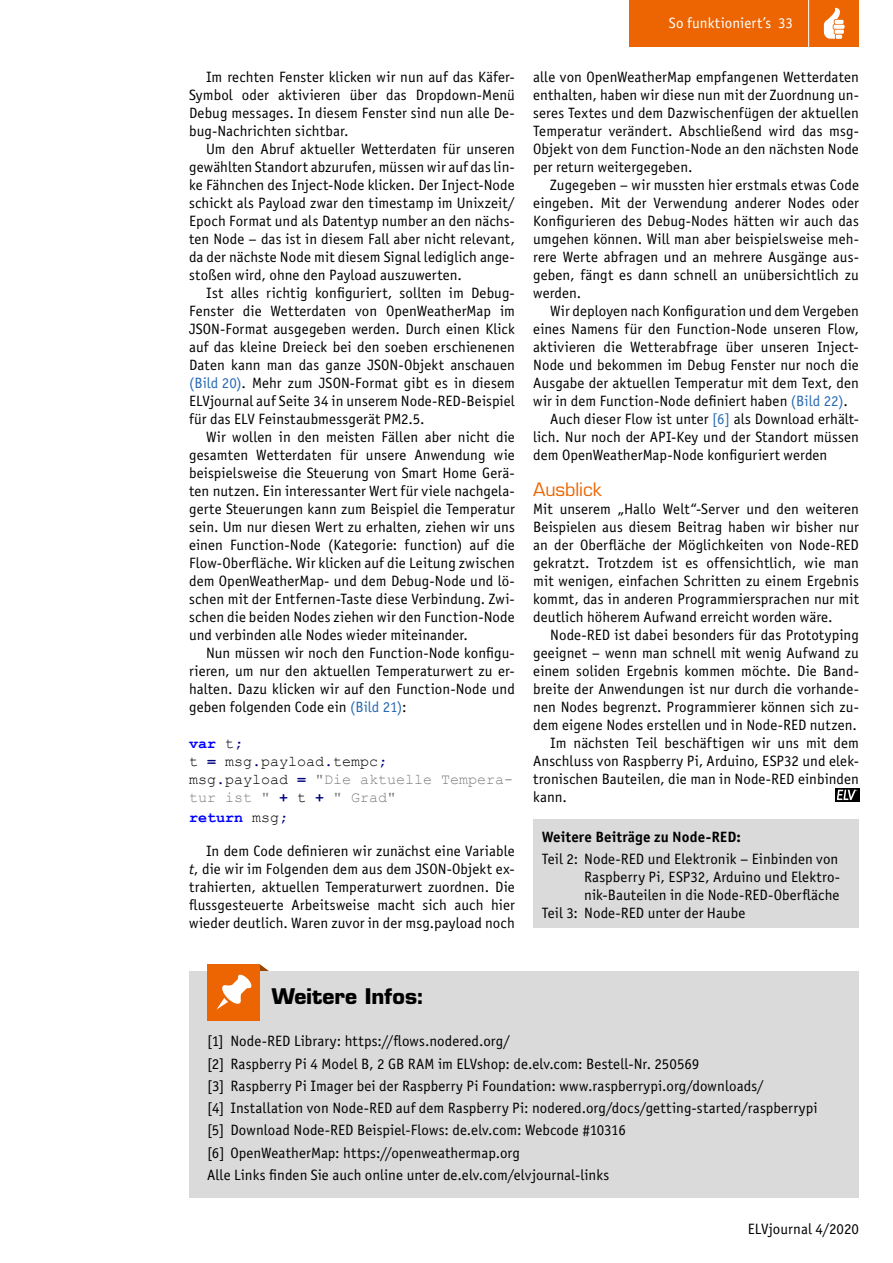
<style>
.page{position:relative;width:893px;height:1263px;background:#fff}
.page>*{position:absolute;margin:0;border:0;box-sizing:border-box;transform-origin:0 0}
.t1{font:700 21px "Eurostile LT Std";color:#000}
.Subhead_5{font:18px "Eurostile LT Std";color:#ec6502}
.Fließtext_Neue_Zeile{font:15px/18px "Officina Sans Book ITC";letter-spacing:.005em;color:#000;text-align:justify}
.Fließtext_Neuer_Absa{font:15px/18px "Officina Sans Book ITC";letter-spacing:.005em;color:#000;text-align:justify}
.t2{font:15px/18px "Courier New";color:#808080}
.Text_Weitere_Infos{font:15px "Officina Sans Book ITC";letter-spacing:.005em;color:#000}
.Fließtext_Neuer_Absa-2{font:15px "Officina Sans Bold ITC";letter-spacing:.005em;color:#000}
.t3{font:15px "Courier New";color:#000}
.t4{font:15px "Officina Sans Book ITC";color:#fff}
.t5{font:700 15px "Courier New";color:#00f}
.s1{color:#2769b2}
.s2{font-weight:400;color:#000}
.s3{color:#000080}
.s4{font-weight:700;color:#000080}
.s5{color:#000}
.s6{font-style:italic}
</style>
<div class="page">
<div style="left:629px;top:0;width:230px;height:47px;background:#ec6502"></div>
<hr style="left:808px;top:0;width:1px;height:51px;background:#fff">
<svg style="left:824px;top:7px;width:20px;height:32px"></svg>
<div style="left:533px;top:820px;width:326px;height:108px;background:#dadada"></div>
<div style="left:189px;top:971px;width:670px;height:227px;background:#dadada"></div>
<svg style="left:259px;top:964px;width:10px;height:7px"></svg>
<div style="left:207px;top:964px;width:52px;height:56px;background:#ec6502"></div>
<svg style="left:216px;top:974px;width:36px;height:36px"></svg>
<svg style="left:835px;top:788px;width:24px;height:14px"></svg>
<svg style="left:837px;top:790px;width:20px;height:10px"></svg>
<p class="Fließtext_Neue_Zeile" style="left:189px;top:67px;width:327px;text-indent:17px">Im rechten Fenster klicken wir nun auf das Käfer-Symbol oder aktivieren über das Dropdown-Menü Debug messages. In diesem Fenster sind nun alle De&shy;bug-Nachrichten sichtbar.</p>
<p class="Fließtext_Neue_Zeile" style="left:189px;top:139px;width:327px;text-indent:17px">Um den Abruf aktueller Wetterdaten für unseren gewählten Standort abzurufen, müssen wir auf das lin&shy;ke Fähnchen des Inject-Node klicken. Der Inject-Node schickt als Payload zwar den timestamp im Unixzeit/ Epoch Format und als Datentyp number an den nächs&shy;ten Node – das ist in diesem Fall aber nicht relevant, da der nächste Node mit diesem Signal lediglich ange&shy;stoßen wird, ohne den Payload auszuwerten.</p>
<p class="Fließtext_Neue_Zeile" style="left:189px;top:283px;width:327px;text-indent:17px">Ist alles richtig konfiguriert, sollten im Debug-Fenster die Wetterdaten von OpenWeatherMap im JSON-Format ausgegeben werden. Durch einen Klick auf das kleine Dreieck bei den soeben erschienenen Daten kann man das ganze JSON-Objekt anschauen <span class="s1">(Bild 20)</span>. Mehr zum JSON-Format gibt es in diesem ELVjournal auf Seite 34 in unserem Node-RED-Beispiel für das ELV Feinstaubmessgerät PM2.5.</p>
<p class="Fließtext_Neue_Zeile" style="left:189px;top:427px;width:327px;text-indent:17px">Wir wollen in den meisten Fällen aber nicht die gesamten Wetterdaten für unsere Anwendung wie beispielsweise die Steuerung von Smart Home Gerä&shy;ten nutzen. Ein interessanter Wert für viele nachgela&shy;gerte Steuerungen kann zum Beispiel die Temperatur sein. Um nur diesen Wert zu erhalten, ziehen wir uns einen Function-Node (Kategorie: function) auf die Flow-Oberfläche. Wir klicken auf die Leitung zwischen dem OpenWeatherMap- und dem Debug-Node und lö&shy;schen mit der Entfernen-Taste diese Verbindung. Zwi&shy;schen die beiden Nodes ziehen wir den Function-Node und verbinden alle Nodes wieder miteinander.</p>
<p class="Fließtext_Neue_Zeile" style="left:189px;top:643px;width:327px;text-indent:17px">Nun müssen wir noch den Function-Node konfigu&shy;rieren, um nur den aktuellen Temperaturwert zu er&shy;halten. Dazu klicken wir auf den Function-Node und geben folgenden Code ein <span class="s1">(Bild 21)</span>:</p>
<p class="t5" style="left:189px;top:734px;width:56px">var <span class="s2">t</span><span class="s3">;</span></p>
<p class="t3" style="left:189px;top:752px;width:200px">t <span class="s4">=</span> msg<span class="s4">.</span>payload<span class="s4">.</span>tempc<span class="s4">;</span></p>
<p class="t2" style="left:189px;top:770px;width:326px"><span class="s5">msg</span><span class="s4">.</span><span class="s5">payload</span> <span class="s4">=</span> "Die aktuelle Tempera&shy;tur ist " <span class="s4">+</span> <span class="s5">t</span> <span class="s4">+</span> " Grad"</p>
<p class="t5" style="left:189px;top:808px;width:101px">return <span class="s2">msg</span><span class="s3">;</span></p>
<p class="Fließtext_Neue_Zeile" style="left:189px;top:841px;width:327px;text-indent:17px">In dem Code definieren wir zunächst eine Variable <span class="s6">t</span>, die wir im Folgenden dem aus dem JSON-Objekt ex&shy;trahierten, aktuellen Temperaturwert zuordnen. Die flussgesteuerte Arbeitsweise macht sich auch hier wieder deutlich. Waren zuvor in der msg.payload noch</p>
<p class="t4" style="left:669px;top:13px;width:125px">So funktioniert’s 33</p>
<p class="Fließtext_Neue_Zeile" style="left:533px;top:67px;width:327px">alle von OpenWeatherMap empfangenen Wetterdaten enthalten, haben wir diese nun mit der Zuordnung un&shy;seres Textes und dem Dazwischenfügen der aktuellen Temperatur verändert. Abschließend wird das msg-Objekt von dem Function-Node an den nächsten Node per return weitergegeben.</p>
<p class="Fließtext_Neue_Zeile" style="left:533px;top:175px;width:327px;text-indent:17px">Zugegeben – wir mussten hier erstmals etwas Code eingeben. Mit der Verwendung anderer Nodes oder Konfigurieren des Debug-Nodes hätten wir auch das umgehen können. Will man aber beispielsweise meh&shy;rere Werte abfragen und an mehrere Ausgänge aus&shy;geben, fängt es dann schnell an unübersichtlich zu werden.</p>
<p class="Fließtext_Neue_Zeile" style="left:533px;top:301px;width:327px;text-indent:17px">Wir deployen nach Konfiguration und dem Vergeben eines Namens für den Function-Node unseren Flow, aktivieren die Wetterabfrage über unseren Inject-Node und bekommen im Debug Fenster nur noch die Ausgabe der aktuellen Temperatur mit dem Text, den wir in dem Function-Node definiert haben <span class="s1">(Bild 22)</span>.</p>
<p class="Fließtext_Neue_Zeile" style="left:533px;top:409px;width:327px;text-indent:17px">Auch dieser Flow ist unter <span class="s1">[6]</span> als Download erhält&shy;lich. Nur noch der API-Key und der Standort müssen dem OpenWeatherMap-Node konfiguriert werden</p>
<p class="Subhead_5" style="left:533px;top:478px;width:70px">Ausblick</p>
<p class="Fließtext_Neuer_Absa" style="left:533px;top:499px;width:327px">Mit unserem „Hallo Welt“-Server und den weiteren Beispielen aus diesem Beitrag haben wir bisher nur an der Oberfläche der Möglichkeiten von Node-RED gekratzt. Trotzdem ist es offensichtlich, wie man mit wenigen, einfachen Schritten zu einem Ergebnis kommt, das in anderen Programmiersprachen nur mit deutlich höherem Aufwand erreicht worden wäre.</p>
<p class="Fließtext_Neue_Zeile" style="left:533px;top:625px;width:327px;text-indent:17px">Node-RED ist dabei besonders für das Prototyping geeignet – wenn man schnell mit wenig Aufwand zu einem soliden Ergebnis kommen möchte. Die Band&shy;breite der Anwendungen ist nur durch die vorhande&shy;nen Nodes begrenzt. Programmierer können sich zu&shy;dem eigene Nodes erstellen und in Node-RED nutzen.</p>
<p class="Fließtext_Neue_Zeile" style="left:533px;top:733px;width:327px;text-indent:17px">Im nächsten Teil beschäftigen wir uns mit dem Anschluss von Raspberry Pi, Arduino, ESP32 und elek&shy;tronischen Bauteilen, die man in Node-RED einbinden kann.</p>
<p class="Fließtext_Neuer_Absa-2" style="left:542px;top:827px;width:201px">Weitere Beiträge zu Node-RED:</p>
<p class="Fließtext_Neuer_Absa" style="left:584px;top:850px;width:257px;text-align:left;text-indent:-42px">Teil 2: Node-RED und Elektronik – Einbinden von<br>Raspberry Pi, ESP32, Arduino und Elektro&shy;nik-Bauteilen in die Node-RED-Oberfläche</p>
<p class="Fließtext_Neuer_Absa" style="left:542px;top:904px;width:205px">Teil 3: Node-RED unter der Haube</p>
<p class="t1" style="left:272px;top:984px;width:154px">Weitere Infos:</p>
<p class="Text_Weitere_Infos" style="left:207px;top:1031px;width:305px">[1] Node-RED Library: https://flows.nodered.org/</p>
<p class="Fließtext_Neuer_Absa" style="left:207px;top:1054px;width:494px">[2] Raspberry Pi 4 Model B, 2 GB RAM im ELVshop: de.elv.com: Bestell-Nr. 250569</p>
<p class="Fließtext_Neuer_Absa" style="left:207px;top:1076px;width:558px">[3] Raspberry Pi Imager bei der Raspberry Pi Foundation: www.raspberrypi.org/downloads/</p>
<p class="Fließtext_Neuer_Absa" style="left:207px;top:1098px;width:612px">[4] Installation von Node-RED auf dem Raspberry Pi: nodered.org/docs/getting-started/raspberrypi</p>
<p class="Fließtext_Neuer_Absa" style="left:207px;top:1121px;width:420px">[5] Download Node-RED Beispiel-Flows: de.elv.com: Webcode #10316</p>
<p class="Fließtext_Neuer_Absa" style="left:207px;top:1143px;width:314px">[6] OpenWeatherMap: https://openweathermap.org</p>
<p class="Fließtext_Neuer_Absa" style="left:207px;top:1165px;width:404px">Alle Links finden Sie auch online unter de.elv.com/elvjournal-links</p>
<p class="Fließtext_Neue_Zeile" style="left:748px;top:1219px;width:113px">ELVjournal 4/2020</p>
</div>
